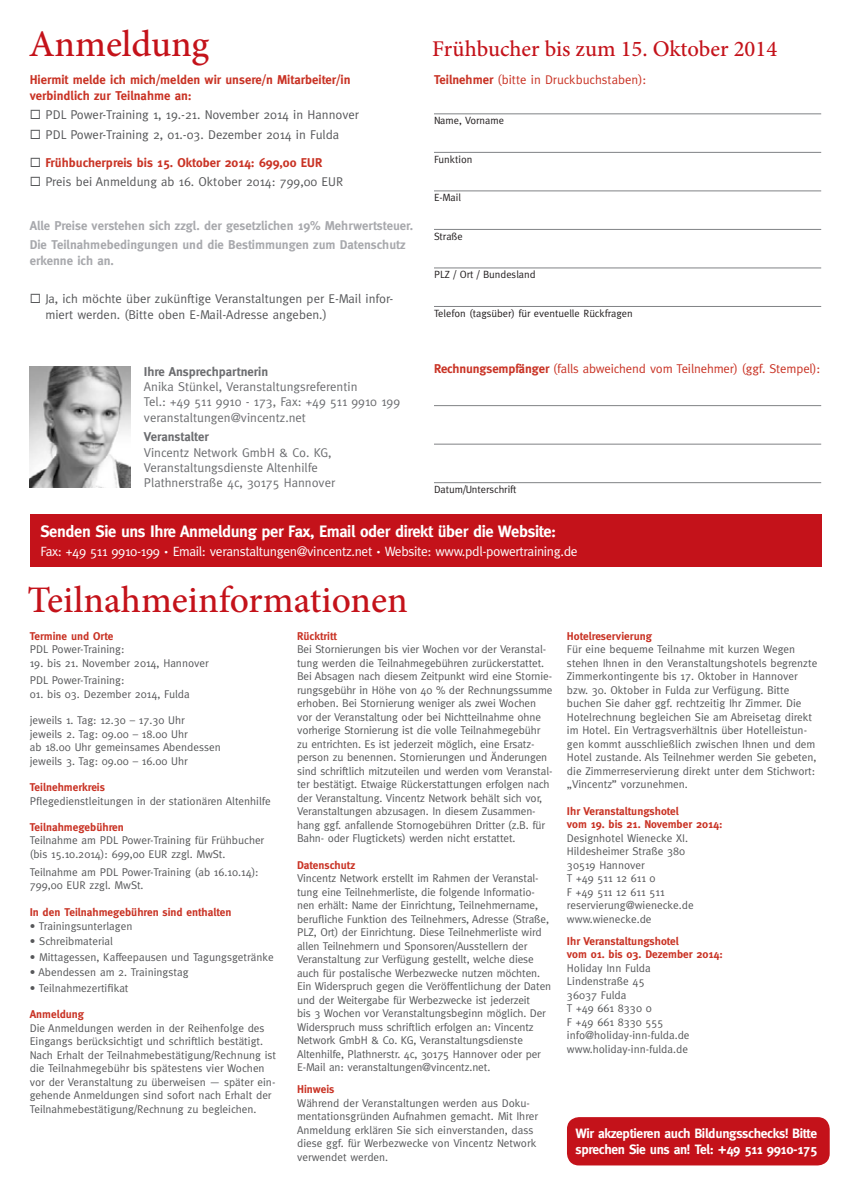
<style>
.page{position:relative;width:851px;height:1191px;background:#fff}
.page>*{position:absolute;margin:0;border:0;box-sizing:border-box;transform-origin:0 0}
.t1{font:500 37.5px "Minion Pro";letter-spacing:-.01em;color:#c4121a}
.t2{font:500 22.5px "Minion Pro";color:#c4121a}
.t3{font:700 16.5px "Meta";letter-spacing:-.025em;color:#fff}
.t4{font:13.5px "Meta";letter-spacing:-.025em;color:#fff}
.t5{font:700 13.5px/16.2px "Meta";letter-spacing:-.025em;color:#fff}
.t6{font:12.75px/15.3px "Meta";color:#57585a}
.t7{font:12.75px/15.3px "Meta";color:#6c6d70}
.t8{font:700 12.75px/19.5px "Meta";color:#a8a9ad}
.t9{font:700 12.75px/15.3px "Meta";color:#c93325}
.t10{font:12.75px "Meta";letter-spacing:-.01em;color:#c93325}
.t11{font:700 12.75px "Meta";color:#6c6d70}
.t12{font:11.25px/13.5px "Meta";letter-spacing:-.005em;color:#57585a}
.t13{font:700 11.25px/13.5px "Meta";color:#c93325}
.t14{font:10.5px "Meta";color:#231f20}
.s1{font-weight:700}
.s2{color:#57585a}
</style>
<div class="page">
<hr style="left:434px;top:114px;width:387px;height:1px;background:#808285">
<hr style="left:434px;top:152px;width:387px;height:1px;background:#808285">
<hr style="left:434px;top:191px;width:387px;height:1px;background:#808285">
<hr style="left:434px;top:229px;width:387px;height:1px;background:#808285">
<hr style="left:434px;top:268px;width:387px;height:1px;background:#808285">
<hr style="left:434px;top:306px;width:387px;height:1px;background:#808285">
<hr style="left:434px;top:405px;width:387px;height:1px;background:#808285">
<hr style="left:434px;top:444px;width:387px;height:1px;background:#808285">
<hr style="left:434px;top:482px;width:387px;height:1px;background:#808285">
<div style="left:567px;top:1117px;width:262px;height:48px;background:#c4121a;border-radius:12px"></div>
<img style="left:30px;top:366px;width:100px;height:121px">
<div style="left:30px;top:514px;width:791px;height:53px;background:#c4121a"></div>
<h1 class="t1" style="left:29px;top:19px;width:182px">Anmeldung</h1>
<h2 class="t2" style="left:432px;top:34px;width:346px">Frühbucher bis zum 15. Oktober 2014</h2>
<p class="t10" style="left:434px;top:72px;width:214px"><span class="s1">Teilnehmer</span> (bitte in Druckbuchstaben):</p>
<p class="t14" style="left:434px;top:115px;width:71px">Name, Vorname</p>
<p class="t14" style="left:434px;top:153px;width:40px">Funktion</p>
<p class="t14" style="left:434px;top:192px;width:29px">E-Mail</p>
<p class="t14" style="left:434px;top:230px;width:30px">Straße</p>
<p class="t14" style="left:434px;top:269px;width:103px">PLZ / Ort / Bundesland</p>
<p class="t14" style="left:434px;top:307px;width:200px">Telefon (tagsüber) für eventuelle Rückfragen</p>
<p class="t9" style="left:30px;top:72px;width:322px">Hiermit melde ich mich/melden wir unsere/n Mitarbeiter/in verbindlich zur Teilnahme an:</p>
<p class="t6" style="left:30px;top:107px;width:330px">◻ PDL Power-Training 1, 19.-21. November 2014 in Hannover</p>
<p class="t6" style="left:30px;top:127px;width:311px">◻ PDL Power-Training 2, 01.-03. Dezember 2014 in Fulda</p>
<p class="t9" style="left:30px;top:155px;width:294px"><span class="s2">◻</span> Frühbucherpreis bis 15. Oktober 2014: 699,00 EUR</p>
<p class="t6" style="left:30px;top:174px;width:315px">◻ Preis bei Anmeldung ab 16. Oktober 2014: 799,00 EUR</p>
<p class="t8" style="left:30px;top:216px;width:385px">Alle Preise verstehen sich zzgl. der gesetzlichen 19% Mehrwertsteuer.<br>Die Teilnahmebedingungen und die Bestimmungen zum Datenschutz</p>
<p class="t8" style="left:30px;top:250px;width:86px">erkenne ich an.</p>
<p class="t6" style="left:45px;top:291px;width:349px;text-indent:-16px">◻ Ja, ich möchte über zukünftige Veranstaltungen per E-Mail infor&shy;miert werden. (Bitte oben E-Mail-Adresse angeben.)</p>
<p class="t11" style="left:144px;top:364px;width:126px">Ihre Ansprechpartnerin</p>
<p class="t7" style="left:144px;top:379px;width:258px">Anika Stünkel, Veranstaltungsreferentin<br>Tel.: +49 511 9910 - 173, Fax: +49 511 9910 199 veranstaltungen@vincentz.net</p>
<p class="t11" style="left:144px;top:429px;width:66px">Veranstalter</p>
<p class="t7" style="left:144px;top:444px;width:193px">Vincentz Network GmbH &amp; Co. KG,<br>Veranstaltungsdienste Altenhilfe<br>Plathnerstraße 4c, 30175 Hannover</p>
<p class="t10" style="left:434px;top:361px;width:388px"><span class="s1">Rechnungsempfänger</span> (falls abweichend vom Teilnehmer) (ggf. Stempel):</p>
<p class="t14" style="left:434px;top:483px;width:84px">Datum/Unterschrift</p>
<h3 class="t3" style="left:40px;top:522px;width:517px">Senden Sie uns Ihre Anmeldung per Fax, Email oder direkt über die Website:</h3>
<p class="t4" style="left:40px;top:543px;width:538px">Fax: +49 511 9910-199 Email: veranstaltungen@vincentz.net Website: www.pdl-powertraining.de</p>
<h1 class="t1" style="left:28px;top:575px;width:381px">Teilnahmeinformationen</h1>
<p class="t13" style="left:30px;top:629px;width:85px">Termine und Orte</p>
<p class="t12" style="left:30px;top:642px;width:96px">PDL Power-Training:</p>
<p class="t12" style="left:30px;top:654px;width:180px;line-height:17.7px">19. bis 21. November 2014, Hannover<br>PDL Power-Training:</p>
<p class="t12" style="left:30px;top:687px;width:161px">01. bis 03. Dezember 2014, Fulda</p>
<p class="t12" style="left:30px;top:713px;width:192px">jeweils 1. Tag: 12.30 – 17.30 Uhr<br>jeweils 2. Tag: 09.00 – 18.00 Uhr<br>ab 18.00 Uhr gemeinsames Abendessen jeweils 3. Tag: 09.00 – 16.00 Uhr</p>
<p class="t13" style="left:30px;top:780px;width:77px">Teilnehmerkreis</p>
<p class="t12" style="left:30px;top:793px;width:242px">Pflegedienstleitungen in der stationären Altenhilfe</p>
<p class="t13" style="left:30px;top:820px;width:96px">Teilnahmegebühren</p>
<p class="t12" style="left:30px;top:833px;width:236px">Teilnahme am PDL Power-Training für Frühbucher (bis 15.10.2014): 699,00 EUR zzgl. MwSt.</p>
<p class="t12" style="left:30px;top:864px;width:230px">Teilnahme am PDL Power-Training (ab 16.10.14):<br>799,00 EUR zzgl. MwSt.</p>
<p class="t13" style="left:30px;top:905px;width:203px">In den Teilnahmegebühren sind enthalten</p>
<p class="t12" style="left:30px;top:918px;width:104px">• Trainingsunterlagen</p>
<p class="t12" style="left:30px;top:934px;width:85px">• Schreibmaterial</p>
<p class="t12" style="left:30px;top:950px;width:245px">• Mittagessen, Kaffeepausen und Tagungsgetränke</p>
<p class="t12" style="left:30px;top:965px;width:160px">• Abendessen am 2. Trainingstag</p>
<p class="t12" style="left:30px;top:981px;width:100px">• Teilnahmezertifikat</p>
<p class="t13" style="left:30px;top:1007px;width:56px">Anmeldung</p>
<p class="t12" style="left:30px;top:1021px;width:248px">Die Anmeldungen werden in der Reihenfolge des Eingangs berücksichtigt und schriftlich bestätigt.<br>Nach Erhalt der Teilnahmebestätigung/Rechnung ist die Teilnahmegebühr bis spätestens vier Wochen vor der Veranstaltung zu überweisen — später ein&shy;gehende Anmeldungen sind sofort nach Erhalt der Teilnahmebestätigung/Rechnung zu begleichen.</p>
<p class="t13" style="left:297px;top:629px;width:41px">Rücktritt</p>
<p class="t12" style="left:297px;top:642px;width:257px">Bei Stornierungen bis vier Wochen vor der Veranstal&shy;tung werden die Teilnahmegebühren zurückerstattet.<br>Bei Absagen nach diesem Zeitpunkt wird eine Stornie&shy;rungsgebühr in Höhe von 40 % der Rechnungssumme erhoben. Bei Stornierung weniger als zwei Wochen vor der Veranstaltung oder bei Nichtteilnahme ohne vorherige Stornierung ist die volle Teilnahmegebühr zu entrichten. Es ist jederzeit möglich, eine Ersatz&shy;person zu benennen. Stornierungen und Änderungen sind schriftlich mitzuteilen und werden vom Veranstal&shy;ter bestätigt. Etwaige Rückerstattungen erfolgen nach der Veranstaltung. Vincentz Network behält sich vor, Veranstaltungen abzusagen. In diesem Zusammen&shy;hang ggf. anfallende Stornogebühren Dritter (z.B. für Bahn- oder Flugtickets) werden nicht erstattet.</p>
<p class="t13" style="left:297px;top:858px;width:59px">Datenschutz</p>
<p class="t12" style="left:297px;top:871px;width:255px">Vincentz Network erstellt im Rahmen der Veranstal&shy;tung eine Teilnehmerliste, die folgende Informatio&shy;nen erhält: Name der Einrichtung, Teilnehmername, berufliche Funktion des Teilnehmers, Adresse (Straße, PLZ, Ort) der Einrichtung. Diese Teilnehmerliste wird allen Teilnehmern und Sponsoren/Ausstellern der Veranstaltung zur Verfügung gestellt, welche diese auch für postalische Werbezwecke nutzen möchten.<br>Ein Widerspruch gegen die Veröffentlichung der Daten und der Weitergabe für Werbezwecke ist jederzeit<br>bis 3 Wochen vor Veranstaltungsbeginn möglich. Der Widerspruch muss schriftlich erfolgen an: Vincentz Network GmbH &amp; Co. KG, Veranstaltungsdienste Altenhilfe, Plathnerstr. 4c, 30175 Hannover oder per E-Mail an: veranstaltungen@vincentz.net.</p>
<p class="t13" style="left:297px;top:1082px;width:39px">Hinweis</p>
<p class="t12" style="left:297px;top:1095px;width:242px">Während der Veranstaltungen werden aus Doku&shy;mentationsgründen Aufnahmen gemacht. Mit Ihrer Anmeldung erklären Sie sich einverstanden, dass diese ggf. für Werbezwecke von Vincentz Network verwendet werden.</p>
<p class="t13" style="left:567px;top:629px;width:86px">Hotelreservierung</p>
<p class="t12" style="left:567px;top:642px;width:252px">Für eine bequeme Teilnahme mit kurzen Wegen stehen Ihnen in den Veranstaltungshotels begrenzte Zimmerkontingente bis 17. Oktober in Hannover bzw. 30. Oktober in Fulda zur Verfügung. Bitte buchen Sie daher ggf. rechtzeitig Ihr Zimmer. Die Hotelrechnung begleichen Sie am Abreisetag direkt im Hotel. Ein Vertragsverhältnis über Hotelleistun&shy;gen kommt ausschließlich zwischen Ihnen und dem Hotel zustande. Als Teilnehmer werden Sie gebeten, die Zimmerreservierung direkt unter dem Stichwort: „Vincentz” vorzunehmen.</p>
<p class="t13" style="left:567px;top:804px;width:157px">Ihr Veranstaltungshotel<br>vom 19. bis 21. November 2014:</p>
<p class="t12" style="left:567px;top:830px;width:128px">Designhotel Wienecke XI.<br>Hildesheimer Straße 380<br>30519 Hannover<br>T +49 511 12 611 0<br>F +49 511 12 611 511 reservierung@wienecke.de www.wienecke.de</p>
<p class="t13" style="left:567px;top:934px;width:157px">Ihr Veranstaltungshotel<br>vom 01. bis 03. Dezember 2014:</p>
<p class="t12" style="left:567px;top:960px;width:124px">Holiday Inn Fulda<br>Lindenstraße 45<br>36037 Fulda<br>T +49 661 8330 0<br>F +49 661 8330 555 info@holiday-inn-fulda.de www.holiday-inn-fulda.de</p>
<p class="t5" style="left:575px;top:1124px;width:243px">Wir akzeptieren auch Bildungsschecks! Bitte sprechen Sie uns an! Tel: +49 511 9910-175</p>
</div>
